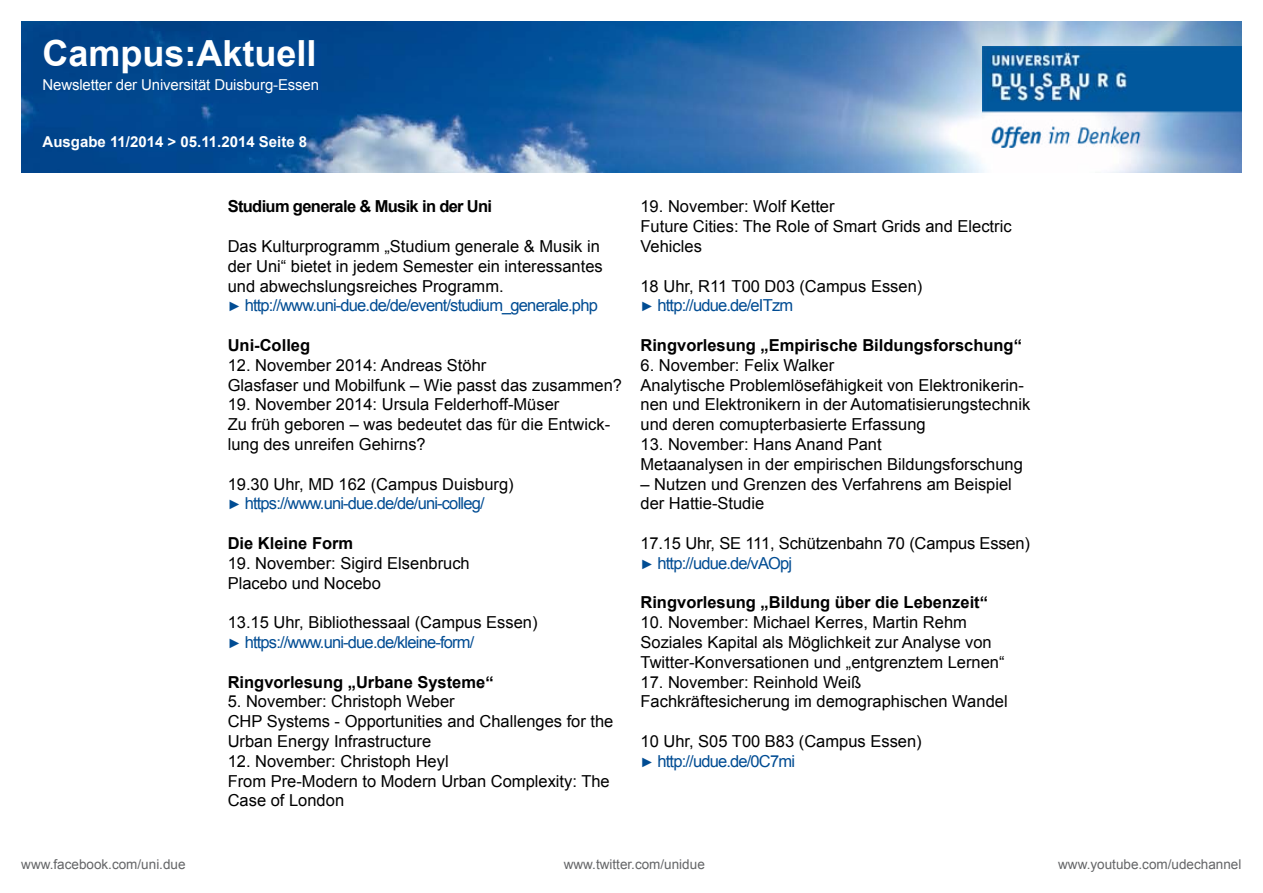
<style>
.page{position:relative;width:1263px;height:893px;background:#fff}
.page>*{position:absolute;margin:0;border:0;box-sizing:border-box;transform-origin:0 0}
.t1{font:700 36px "Arial";color:#fff}
.t2{font:16.5px/19.8px "Arial";color:#000}
.t3{font:700 16.5px "Arial";color:#000}
.t4{font:16.5px/19.8px "Arial";letter-spacing:-.025em;color:#004c93}
.t5{font:700 16.5px "Arial";letter-spacing:-.04em;color:#000}
.t6{font:15px "Arial";letter-spacing:-.01em;color:#fff}
.t7{font:700 15px "Arial";color:#fff}
.t8{font:13.5px "Arial";color:#646567}
.s1{font-size:13.5px;color:#004c93}
.s2{color:#004c93}
.s3{color:#000}
.s4{font-size:13.5px}
</style>
<div class="page">
<img style="left:21px;top:21px;width:1221px;height:152px">
<img style="left:982px;top:47px;width:260px;height:100px">
<h1 class="t1" style="left:43px;top:29px;width:276px">Campus:Aktuell</h1>
<p class="t6" style="left:43px;top:74px;width:278px">Newsletter der Universität Duisburg-Essen</p>
<p class="t7" style="left:43px;top:132px;width:266px">Ausgabe 11/2014 &gt; 05.11.2014 Seite 8</p>
<p class="t5" style="left:228px;top:196px;width:266px">Studium generale &amp; Musik in der Uni</p>
<p class="t2" style="left:228px;top:236px;width:377px">Das Kulturprogramm „Studium generale &amp; Musik in der Uni“ bietet in jedem Semester ein interessantes und abwechslungsreiches Programm.<br><span class="s1">►</span> <span class="s2">http://www.uni-due.de/de/event/studium_generale.php</span></p>
<p class="t3" style="left:228px;top:334px;width:84px">Uni-Colleg</p>
<p class="t2" style="left:228px;top:355px;width:396px">12. November 2014: Andreas Stöhr<br>Glasfaser und Mobilfunk – Wie passt das zusammen?</p>
<p class="t2" style="left:228px;top:395px;width:384px">19. November 2014: Ursula Felderhoff-Müser<br>Zu früh geboren – was bedeutet das für die Entwick&shy;lung des unreifen Gehirns?</p>
<p class="t4" style="left:228px;top:474px;width:288px"><span class="s3">19.30 Uhr, MD 162 (Campus Duisburg) </span><span class="s4">►</span> https://www.uni-due.de/de/uni-colleg/</p>
<p class="t3" style="left:228px;top:532px;width:127px">Die Kleine Form</p>
<p class="t2" style="left:228px;top:553px;width:244px">19. November: Sigird Elsenbruch<br>Placebo und Nocebo</p>
<p class="t2" style="left:228px;top:613px;width:311px">13.15 Uhr, Bibliothessaal (Campus Essen) <span class="s1">►</span> <span class="s2">https://www.uni-due.de/kleine-form/</span></p>
<p class="t3" style="left:228px;top:671px;width:267px">Ringvorlesung „Urbane Systeme“</p>
<p class="t2" style="left:228px;top:692px;width:387px">5. November: Christoph Weber<br>CHP Systems - Opportunities and Challenges for the<br>Urban Energy Infrastructure</p>
<p class="t2" style="left:228px;top:751px;width:384px">12. November: Christoph Heyl<br>From Pre-Modern to Modern Urban Complexity: The<br>Case of London</p>
<p class="t2" style="left:640px;top:197px;width:373px">19. November: Wolf Ketter<br>Future Cities: The Role of Smart Grids and Electric<br>Vehicles</p>
<p class="t2" style="left:640px;top:276px;width:283px">18 Uhr, R11 T00 D03 (Campus Essen) <span class="s1">►</span> <span class="s2">http://udue.de/eITzm</span></p>
<p class="t3" style="left:640px;top:334px;width:383px">Ringvorlesung „Empirische Bildungsforschung“</p>
<p class="t2" style="left:640px;top:355px;width:391px">6. November: Felix Walker<br>Analytische Problemlösefähigkeit von Elektronikerin&shy;nen und Elektronikern in der Automatisierungstechnik und deren comupterbasierte Erfassung</p>
<p class="t2" style="left:640px;top:434px;width:384px">13. November: Hans Anand Pant<br>Metaanalysen in der empirischen Bildungsforschung</p>
<p class="t2" style="left:640px;top:474px;width:373px">– Nutzen und Grenzen des Verfahrens am Beispiel der Hattie-Studie</p>
<p class="t2" style="left:640px;top:533px;width:391px">17.15 Uhr, SE 111, Schützenbahn 70 (Campus Essen) <span class="s1">►</span> <span class="s2">http://udue.de/vAOpj</span></p>
<p class="t3" style="left:640px;top:592px;width:349px">Ringvorlesung „Bildung über die Lebenzeit“</p>
<p class="t2" style="left:640px;top:613px;width:366px">10. November: Michael Kerres, Martin Rehm<br>Soziales Kapital als Möglichkeit zur Analyse von<br>Twitter-Konversationen und „entgrenztem Lernen“</p>
<p class="t2" style="left:640px;top:672px;width:369px">17. November: Reinhold Weiß<br>Fachkräftesicherung im demographischen Wandel</p>
<p class="t2" style="left:640px;top:731px;width:283px">10 Uhr, S05 T00 B83 (Campus Essen) <span class="s1">►</span> <span class="s2">http://udue.de/0C7mi</span></p>
<p class="t8" style="left:21px;top:855px;width:166px">www.facebook.com/uni.due</p>
<p class="t8" style="left:564px;top:855px;width:143px">www.twitter.com/unidue</p>
<p class="t8" style="left:1058px;top:855px;width:185px">www.youtube.com/udechannel</p>
</div>
